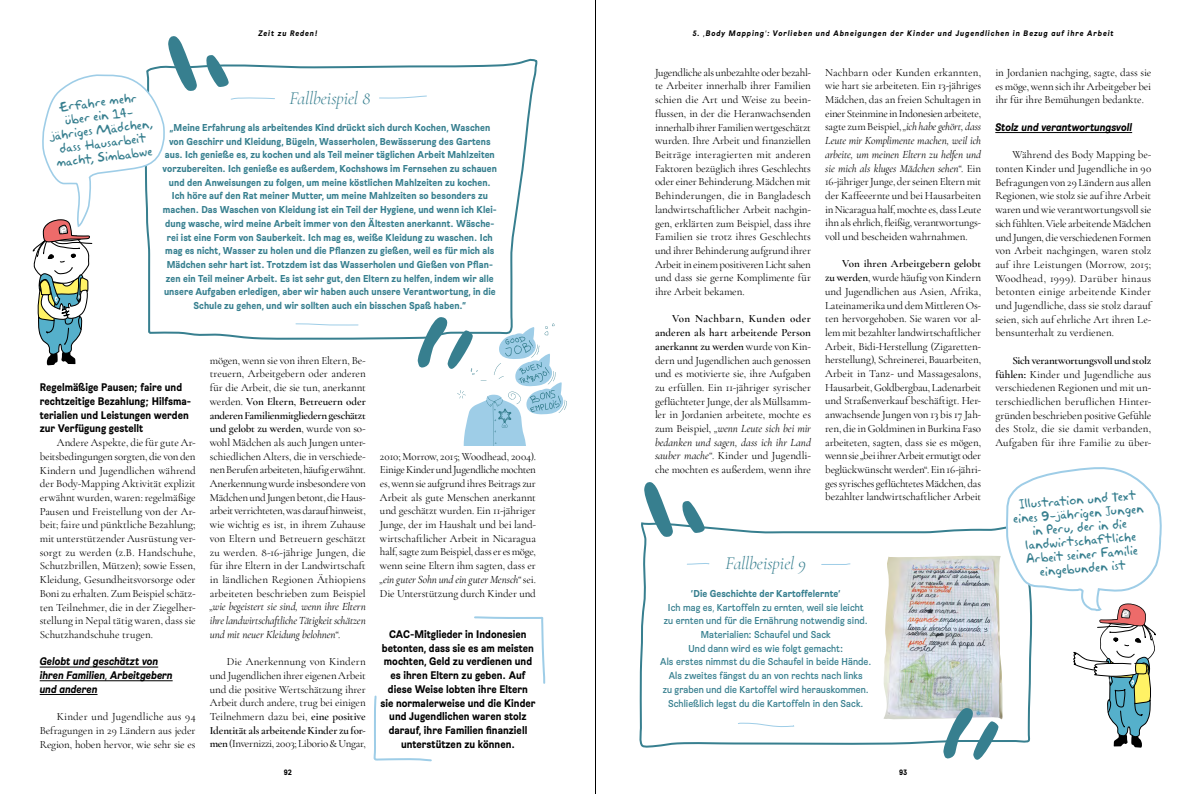
<style>
.page{position:relative;width:1191px;height:794px;background:#fff}
.page>*{position:absolute;margin:0;border:0;box-sizing:border-box;transform-origin:0 0}
.t1{font:italic 300 18px "Cormorant Garamond";letter-spacing:-.01em;color:#377f8f}
.t2{font:12px/13.7px "Akbar Plain";color:#377f8f;text-align:center}
.t3{font:11px/13.7px "Cormorant Garamond";letter-spacing:-.005em;color:#000;text-align:justify}
.t4{font:700 11px/13.7px "Brezel Grotesk";letter-spacing:.005em;color:#000}
.t5{font:italic 11px/13.7px "Cormorant Garamond";letter-spacing:-.01em;color:#000;text-align:justify}
.t6{font:italic 700 11px/13.7px "Brezel Grotesk";color:#000}
.t7{font:700 10px/13.7px "Brezel Grotesk";letter-spacing:.01em;color:#377f8f;text-align:center}
.t8{font:10px/13.7px "Brezel Grotesk";letter-spacing:.01em;color:#377f8f;text-align:center}
.t9{font:italic 700 8px "Brezel Grotesk";letter-spacing:.11em;color:#000}
.t10{font:700 8px "Brezel Grotesk";color:#000}
.s1{font-weight:600}
.s2{font-style:italic}
</style>
<div class="page">
<svg style="left:276px;top:58px;width:262px;height:282px"></svg>
<svg style="left:295px;top:323px;width:64px;height:3px"></svg>
<hr style="left:40px;top:667px;width:118px;height:1px;background:#000">
<hr style="left:40px;top:680px;width:133px;height:1px;background:#000">
<hr style="left:40px;top:694px;width:58px;height:1px;background:#000">
<hr style="left:995px;top:132px;width:137px;height:1px;background:#000">
<svg style="left:433px;top:317px;width:134px;height:129px"></svg>
<svg style="left:32px;top:36px;width:244px;height:330px"></svg>
<svg style="left:372px;top:60px;width:61px;height:702px"></svg>
<svg style="left:474px;top:616px;width:72px;height:68px"></svg>
<svg style="left:639px;top:522px;width:366px;height:226px"></svg>
<svg style="left:686px;top:563px;width:24px;height:2px"></svg>
<svg style="left:737px;top:722px;width:57px;height:5px"></svg>
<svg style="left:820px;top:563px;width:31px;height:2px"></svg>
<svg style="left:644px;top:482px;width:60px;height:55px"></svg>
<svg style="left:1005px;top:467px;width:156px;height:281px"></svg>
<img style="left:883px;top:556px;width:120px;height:163px">
<svg style="left:943px;top:708px;width:55px;height:52px"></svg>
<hr style="left:595px;top:0;width:1px;height:794px;background:#000">
<p class="t9" style="left:258px;top:28px;width:60px">Zeit zu Reden!</p>
<p class="t9" style="left:692px;top:28px;width:422px">5. ‚Body Mapping‘: Vorlieben und Abneigungen der Kinder und Jugendlichen in Bezug auf ihre Arbeit</p>
<p class="t2" style="left:45px;top:101px;width:106px;rotate:-7deg">Erfahre mehr über ein 14- jähriges Mädchen, dass Hausarbeit macht, Simbabwe</p>
<h1 class="t1" style="left:289px;top:87px;width:82px">Fallbeispiel 8</h1>
<p class="t7" style="left:163px;top:120px;width:336px">„Meine Erfahrung als arbeitendes Kind drückt sich durch Kochen, Waschen von Geschirr und Kleidung, Bügeln, Wasserholen, Bewässerung des Gartens aus. Ich genieße es, zu kochen und als Teil meiner täglichen Arbeit Mahlzeiten vorzubereiten. Ich genieße es außerdem, Kochshows im Fernsehen zu schauen und den Anweisungen zu folgen, um meine köstlichen Mahlzeiten zu kochen.<br>Ich höre auf den Rat meiner Mutter, um meine Mahlzeiten so besonders zu machen. Das Waschen von Kleidung ist ein Teil der Hygiene, und wenn ich Klei&shy;dung wasche, wird meine Arbeit immer von den Ältesten anerkannt. Wäsche&shy;rei ist eine Form von Sauberkeit. Ich mag es, weiße Kleidung zu waschen. Ich mag es nicht, Wasser zu holen und die Pflanzen zu gießen, weil es für mich als Mädchen sehr hart ist. Trotzdem ist das Wasserholen und Gießen von Pflan&shy;zen ein Teil meiner Arbeit. Es ist sehr gut, den Eltern zu helfen, indem wir alle unsere Aufgaben erledigen, aber wir haben auch unsere Verantwortung, in die Schule zu gehen, und wir sollten auch ein bisschen Spaß haben.“</p>
<p class="t4" style="left:40px;top:380px;width:153px">Regelmäßige Pausen; faire und rechtzeitige Bezahlung; Hilfsma&shy;terialien und Leistungen werden zur Verfügung gestellt</p>
<p class="t3" style="left:40px;top:435px;width:157px;text-indent:17px">Andere Aspekte, die für gute Ar&shy;beitsbedingungen sorgten, die von den Kindern und Jugendlichen während der Body-Mapping Aktivität explizit erwähnt wurden, waren: regelmäßige Pausen und Freistellung von der Ar&shy;beit; faire und pünktliche Bezahlung; mit unterstützender Ausrüstung ver&shy;sorgt zu werden (z.B. Handschuhe, Schutzbrillen, Mützen); sowie Essen, Kleidung, Gesundheitsvorsorge oder Boni zu erhalten. Zum Beispiel schätz&shy;ten Teilnehmer, die in der Ziegelher&shy;stellung in Nepal tätig waren, dass sie Schutzhandschuhe trugen.</p>
<p class="t6" style="left:40px;top:654px;width:134px">Gelobt und geschätzt von ihren Familien, Arbeitgebern und anderen</p>
<p class="t3" style="left:40px;top:709px;width:157px;text-indent:17px">Kinder und Jugendliche aus 94<br>Befragungen in 29 Ländern aus jeder Region, hoben hervor, wie sehr sie es</p>
<p class="t3" style="left:210px;top:353px;width:157px">mögen, wenn sie von ihren Eltern, Be&shy;treuern, Arbeitgebern oder anderen für die Arbeit, die sie tun, anerkannt werden. <span class="s1">Von Eltern, Betreuern oder anderen Familienmitgliedern geschätzt und gelobt zu werden</span>, wurde von so&shy;wohl Mädchen als auch Jungen unter&shy;schiedlichen Alters, die in verschiede&shy;nen Berufen arbeiteten, häufig erwähnt.<br>Anerkennung wurde insbesondere von Mädchen und Jungen betont, die Haus&shy;arbeit verrichteten, was darauf hinweist, wie wichtig es ist, in ihrem Zuhause von Eltern und Betreuern geschätzt zu werden. 8-16-jährige Jungen, die für ihre Eltern in der Landwirtschaft in ländlichen Regionen Äthiopiens arbeiteten beschrieben zum Beispiel</p>
<p class="t5" style="left:210px;top:600px;width:157px">„wie begeistert sie sind, wenn ihre Eltern ihre landwirtschaftliche Tätigkeit schätzen und mit neuer Kleidung belohnen“.</p>
<p class="t3" style="left:210px;top:654px;width:157px;text-indent:17px">Die Anerkennung von Kindern und Jugendlichen ihrer eigenen Arbeit und die positive Wertschätzung ihrer Arbeit durch andere, trug bei einigen Teilnehmern dazu bei, <span class="s1">eine positive Identität als arbeitende Kinder zu for&shy;men</span> (Invernizzi, 2003; Liborio &amp; Ungar,</p>
<p class="t3" style="left:380px;top:449px;width:157px">2010; Morrow, 2015; Woodhead, 2004).<br>Einige Kinder und Jugendliche mochten es, wenn sie aufgrund ihres Beitrags zur Arbeit als gute Menschen anerkannt und geschätzt wurden. Ein 11-jähriger Junge, der im Haushalt und bei land&shy;wirtschaftlicher Arbeit in Nicaragua half, sagte zum Beispiel, dass er es möge, wenn seine Eltern ihm sagten, dass er <span class="s2">„ein guter Sohn und ein guter Mensch“</span> sei.<br>Die Unterstützung durch Kinder und</p>
<p class="t4" style="left:380px;top:627px;width:156px;text-align:center">CAC-Mitglieder in Indonesien betonten, dass sie es am meisten mochten, Geld zu verdienen und es ihren Eltern zu geben. Auf diese Weise lobten ihre Eltern sie normalerweise und die Kinder und Jugendlichen waren stolz darauf, ihre Familien finanziell unterstützen zu können.</p>
<p class="t3" style="left:655px;top:65px;width:157px">Jugendliche als unbezahlte oder bezahl&shy;te Arbeiter innerhalb ihrer Familien schien die Art und Weise zu beein&shy;flussen, in der die Heranwachsenden innerhalb ihrer Familien wertgeschätzt wurden. Ihre Arbeit und finanziellen Beiträge interagierten mit anderen Faktoren bezüglich ihres Geschlechts oder einer Behinderung. Mädchen mit Behinderungen, die in Bangladesch landwirtschaftlicher Arbeit nachgin&shy;gen, erklärten zum Beispiel, dass ihre Familien sie trotz ihres Geschlechts und ihrer Behinderung aufgrund ihrer Arbeit in einem positiveren Licht sahen und dass sie gerne Komplimente für ihre Arbeit bekamen.</p>
<p class="t3" style="left:655px;top:312px;width:157px;text-indent:17px"><span class="s1">Von Nachbarn, Kunden oder anderen als hart arbeitende Person anerkannt zu werden</span> wurde von Kin&shy;dern und Jugendlichen auch genossen und es motivierte sie, ihre Aufgaben zu erfüllen. Ein 11-jähriger syrischer geflüchteter Junge, der als Müllsamm&shy;ler in Jordanien arbeitete, mochte es zum Beispiel, <span class="s2">„wenn Leute sich bei mir bedanken und sagen, dass ich ihr Land sauber mache“</span>. Kinder und Jugendli&shy;che mochten es außerdem, wenn ihre</p>
<p class="t3" style="left:825px;top:65px;width:157px">Nachbarn oder Kunden erkannten, wie hart sie arbeiteten. Ein 13-jähriges Mädchen, das an freien Schultagen in einer Steinmine in Indonesien arbeitete, sagte zum Beispiel, <span class="s2">„ich habe gehört, dass Leute mir Komplimente machen, weil ich arbeite, um meinen Eltern zu helfen und sie mich als kluges Mädchen sehen“</span>. Ein 16-jähriger Junge, der seinen Eltern mit der Kaffeeernte und bei Hausarbeiten in Nicaragua half, mochte es, dass Leute ihn als ehrlich, fleißig, verantwortungs&shy;voll und bescheiden wahrnahmen.</p>
<p class="t3" style="left:825px;top:257px;width:157px;text-indent:17px"><span class="s1">Von ihren Arbeitgebern gelobt zu werden</span>, wurde häufig von Kindern und Jugendlichen aus Asien, Afrika, Lateinamerika und dem Mittleren Os&shy;ten hervorgehoben. Sie waren vor al&shy;lem mit bezahlter landwirtschaftlicher Arbeit, Bidi-Herstellung (Zigaretten&shy;herstellung), Schreinerei, Bauarbeiten, Arbeit in Tanz- und Massagesalons, Hausarbeit, Goldbergbau, Ladenarbeit und Straßenverkauf beschäftigt. Her&shy;anwachsende Jungen von 13 bis 17 Jah&shy;ren, die in Goldminen in Burkina Faso arbeiteten, sagten, dass sie es mögen, wenn sie „bei ihrer Arbeit ermutigt oder beglückwünscht werden“. Ein 16-jähri&shy;ges syrisches geflüchtetes Mädchen, das bezahlter landwirtschaftlicher Arbeit</p>
<h1 class="t1" style="left:725px;top:553px;width:82px">Fallbeispiel 9</h1>
<p class="t7" style="left:691px;top:586px;width:151px">‘Die Geschichte der Kartoffelernte’</p>
<p class="t8" style="left:660px;top:600px;width:212px">Ich mag es, Kartoffeln zu ernten, weil sie leicht<br>zu ernten und für die Ernährung notwendig sind.<br>Materialien: Schaufel und Sack<br>Und dann wird es wie folgt gemacht:<br>Als erstes nimmst du die Schaufel in beide Hände.<br>Als zweites fängst du an von rechts nach links<br>zu graben und die Kartoffel wird herauskommen.<br>Schließlich legst du die Kartoffeln in den Sack.</p>
<p class="t10" style="left:284px;top:767px;width:10px">92</p>
<p class="t10" style="left:899px;top:767px;width:10px">93</p>
<p class="t3" style="left:995px;top:66px;width:157px">in Jordanien nachging, sagte, dass sie es möge, wenn sich ihr Arbeitgeber bei ihr für ihre Bemühungen bedankte.</p>
<p class="t6" style="left:995px;top:120px;width:138px">Stolz und verantwortungsvoll</p>
<p class="t3" style="left:995px;top:148px;width:157px;text-indent:17px">Während des Body Mapping be&shy;tonten Kinder und Jugendliche in 90<br>Befragungen von 29 Ländern aus allen Regionen, wie stolz sie auf ihre Arbeit waren und wie verantwortungsvoll sie sich fühlten. Viele arbeitende Mädchen und Jungen, die verschiedenen Formen von Arbeit nachgingen, waren stolz auf ihre Leistungen (Morrow, 2015; Woodhead, 1999). Darüber hinaus betonten einige arbeitende Kinder und Jugendliche, dass sie stolz darauf seien, sich auf ehrliche Art ihren Le&shy;bensunterhalt zu verdienen.</p>
<p class="t3" style="left:995px;top:353px;width:157px;text-indent:17px"><span class="s1">Sich verantwortungsvoll und stolz fühlen:</span> Kinder und Jugendliche aus verschiedenen Regionen und mit un&shy;terschiedlichen beruflichen Hinter&shy;gründen beschrieben positive Gefühle des Stolz, die sie damit verbanden, Aufgaben für ihre Familie zu über-</p>
<p class="t2" style="left:1012px;top:496px;width:132px;rotate:-4deg">Illustration und Text eines 9-jährigen Jungen in Peru, der in die landwirtschaftliche<br>Arbeit seiner Familie eingebunden ist</p>
</div>
